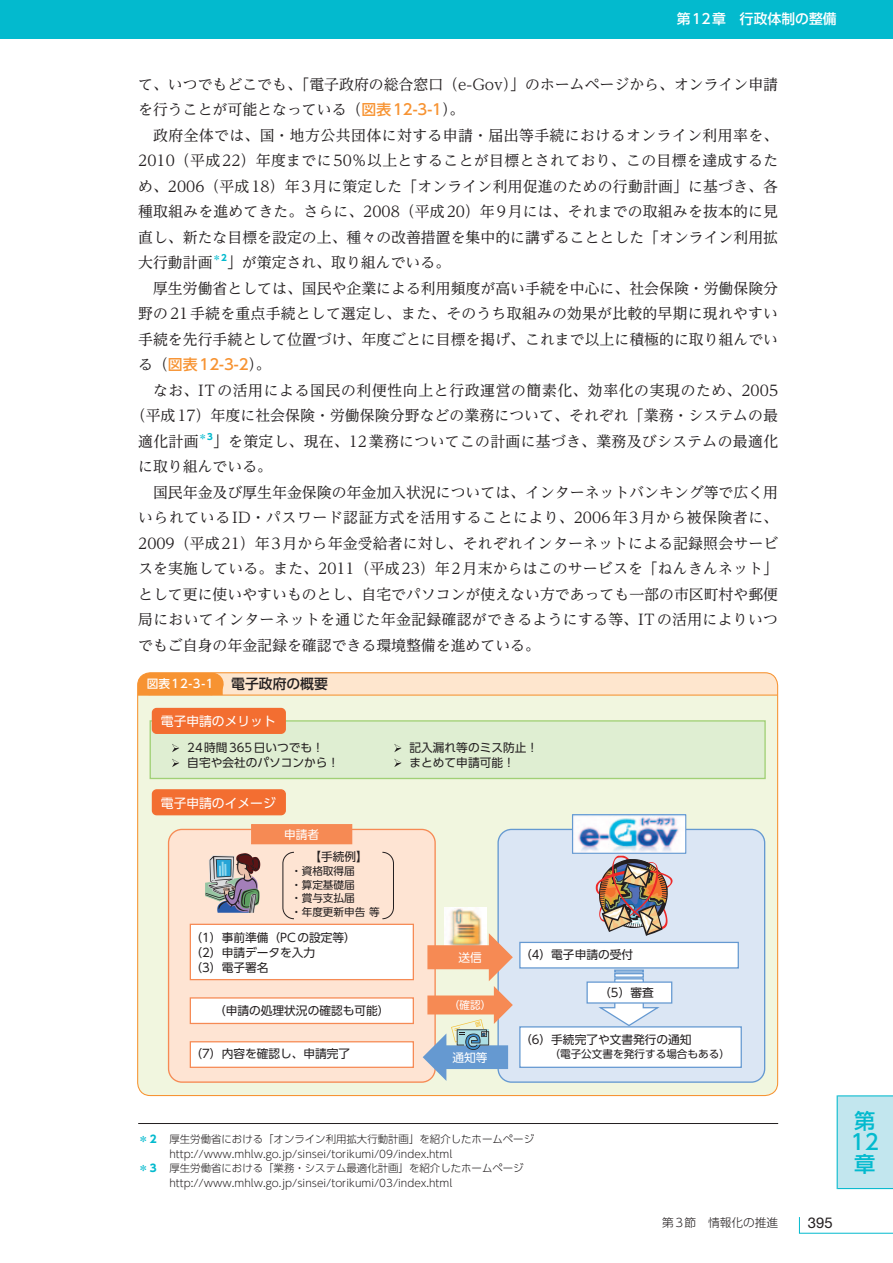
<style>
.page{position:relative;width:893px;height:1263px;background:#fff}
.page>*{position:absolute;margin:0;border:0;box-sizing:border-box;transform-origin:0 0}
.t1{font:500 21.3px/21.3px "UD Shin Go Pro";color:#03bace}
.t2{font:14.85px/25.5px "UD Reimin Pro";color:#231f20;text-align:justify}
.t3{font:14.85px/25.5px "UD Reimin Pro";letter-spacing:.02em;color:#231f20}
.t4{font:14.85px "UD Reimin Pro";letter-spacing:.04em;color:#231f20}
.t5{font:500 14.85px "UD Shin Go Pro";color:#f79332}
.t6{font:14.85px "Helvetica Neue LT Std";color:#231f20}
.t7{font:500 13.8px "UD Shin Go Pro";color:#fff}
.t8{font:500 13.8px "UD Shin Go Pro";color:#231f20}
.t9{font:12.75px "UD Shin Go Pro";color:#fff}
.t10{font:11.7px/14.9px "UD Shin Go Pro";color:#231f20}
.t11{font:300 11.7px "UD Shin Go Pro";color:#231f20}
.t12{font:500 11.7px "UD Shin Go Pro";color:#fff}
.t13{font:11.7px "UD Shin Go Pro";color:#fff}
.t14{font:10.65px/13.8px "UD Shin Go Pro";color:#231f20}
.t15{font:10.65px "UD Shin Go Pro";color:#fff}
.t16{font:300 10.35px "UD Shin Go Pro";color:#231f20}
.t17{font:700 8.7px "UD Shin Go Pro";color:#03bace}
.s1{font-family:"UD Shin Go Pro";font-weight:500;color:#f79332}
.s2{font-family:"UD Reimin Pro";font-weight:400;color:#231f20}
.s3{font-size:11.7px}
.s4{font-weight:700;color:#03bace}
</style>
<div class="page">
<div style="left:138px;top:673px;width:640px;height:22px;background:#fee6ce"></div>
<div style="left:138px;top:696px;width:640px;height:399px;background:#f1f6df"></div>
<hr style="left:138px;top:694px;width:640px;height:2px;background:#f79332">
<div style="left:149px;top:673px;width:63px;height:22px;background:#f79332"></div>
<div style="left:138px;top:684px;width:85px;height:11px;background:#f79332"></div>
<div style="left:498px;top:829px;width:267px;height:253px;background:#dbe6f4;border-radius:13px"></div>
<div style="left:497px;top:829px;width:268px;height:254px;border:1px solid #6599d1;border-radius:13px"></div>
<div style="left:169px;top:829px;width:266px;height:253px;background:#fee4d3;border-radius:13px"></div>
<div style="left:168px;top:829px;width:268px;height:254px;border:1px solid #f68a54;border-radius:13px"></div>
<div style="left:150px;top:721px;width:615px;height:57px;background:#dfeed2"></div>
<div style="left:150px;top:720px;width:616px;height:59px;border:1px solid #a1d076"></div>
<img style="left:444px;top:907px;width:42px;height:26px">
<div style="left:252px;top:825px;width:100px;height:19px;background:#f68a54"></div>
<div style="left:251px;top:824px;width:101px;height:20px;border:1px solid #f68a54"></div>
<div style="left:520px;top:942px;width:218px;height:26px;background:#fff"></div>
<div style="left:519px;top:942px;width:220px;height:26px;border:1px solid #6599d1"></div>
<div style="left:190px;top:998px;width:223px;height:25px;background:#fff"></div>
<div style="left:190px;top:997px;width:224px;height:27px;border:1px solid #f68a54"></div>
<div style="left:190px;top:924px;width:223px;height:55px;background:#fff"></div>
<div style="left:190px;top:924px;width:224px;height:56px;border:1px solid #f68a54"></div>
<div style="left:520px;top:1027px;width:221px;height:40px;background:#fff"></div>
<div style="left:519px;top:1026px;width:223px;height:42px;border:1px solid #6599d1"></div>
<div style="left:190px;top:1042px;width:223px;height:25px;background:#fff"></div>
<div style="left:190px;top:1041px;width:224px;height:27px;border:1px solid #f68a54"></div>
<svg style="left:596px;top:978px;width:66px;height:49px"></svg>
<hr style="left:615px;top:974px;width:28px;height:3px;background:#fff">
<div style="left:614px;top:973px;width:30px;height:5px;border:1px solid #6599d1"></div>
<div style="left:614px;top:969px;width:30px;height:3px;border:1px solid #6599d1"></div>
<div style="left:587px;top:982px;width:85px;height:21px;background:#fff"></div>
<div style="left:586px;top:981px;width:86px;height:23px;border:1px solid #6599d1"></div>
<svg style="left:382px;top:852px;width:12px;height:67px"></svg>
<svg style="left:282px;top:852px;width:12px;height:67px"></svg>
<div style="left:152px;top:708px;width:133px;height:25px;background:#f36e31;border-radius:4px"></div>
<div style="left:152px;top:708px;width:134px;height:26px;border:1px solid #f36e31;border-radius:4px"></div>
<div style="left:152px;top:790px;width:133px;height:25px;background:#f36e31;border-radius:4px"></div>
<div style="left:152px;top:789px;width:134px;height:26px;border:1px solid #f36e31;border-radius:4px"></div>
<img style="left:596px;top:856px;width:76px;height:80px">
<svg style="left:205px;top:853px;width:55px;height:60px"></svg>
<svg style="left:423px;top:933px;width:90px;height:148px"></svg>
<img style="left:574px;top:816px;width:110px;height:36px">
<div style="left:572px;top:814px;width:114px;height:40px;border:1px solid #6599d1"></div>
<svg style="left:394px;top:744px;width:8px;height:8px"></svg>
<svg style="left:394px;top:759px;width:8px;height:8px"></svg>
<svg style="left:172px;top:744px;width:7px;height:8px"></svg>
<svg style="left:172px;top:759px;width:7px;height:8px"></svg>
<hr style="left:138px;top:1123px;width:640px;height:1px;background:#231f20">
<div style="left:0;top:0;width:893px;height:38px;background:#03bace"></div>
<svg style="left:799px;top:1217px;width:94px;height:17px"></svg>
<div style="left:837px;top:1096px;width:56px;height:92px;background:#c2e6ee"></div>
<hr style="left:838px;top:1095px;width:55px;height:1px;background:#03bace">
<hr style="left:837px;top:1095px;width:1px;height:94px;background:#03bace">
<hr style="left:838px;top:1188px;width:55px;height:1px;background:#03bace">
<p class="t7" style="left:677px;top:8px;width:161px">第12章　行政体制の整備</p>
<p class="t2" style="left:138px;top:71px;width:641px">て、いつでもどこでも、「電子政府の総合窓口（e-Gov）」のホームページから、オンライン申請を行うことが可能となっている（<span class="s1">図表12-3-1</span>）。</p>
<p class="t2" style="left:138px;top:122px;width:642px;text-indent:15px">政府全体では、国・地方公共団体に対する申請・届出等手続におけるオンライン利用率を、2010（平成22）年度までに50％以上とすることが目標とされており、この目標を達成するため、2006（平成18）年3月に策定した「オンライン利用促進のための行動計画」に基づき、各種取組みを進めてきた。さらに、2008（平成20）年9月には、それまでの取組みを抜本的に見直し、新たな目標を設定の上、種々の改善措置を集中的に講ずることとした「オンライン利用拡大行動計画</p>
<p class="t17" style="left:213px;top:250px;width:16px">＊2</p>
<p class="t2" style="left:227px;top:249px;width:225px">」が策定され、取り組んでいる。</p>
<p class="t2" style="left:153px;top:275px;width:627px">厚生労働省としては、国民や企業による利用頻度が高い手続を中心に、社会保険・労働保険分</p>
<p class="t2" style="left:138px;top:300px;width:641px">野の21手続を重点手続として選定し、また、そのうち取組みの効果が比較的早期に現れやすい</p>
<p class="t2" style="left:138px;top:326px;width:641px">手続を先行手続として位置づけ、年度ごとに目標を掲げ、これまで以上に積極的に取り組んでい</p>
<p class="t5" style="left:138px;top:353px;width:134px"><span class="s2">る（</span>図表12-3-2<span class="s2">）。</span></p>
<p class="t4" style="left:153px;top:378px;width:627px">なお、ITの活用による国民の利便性向上と行政運営の簡素化、効率化の実現のため、2005</p>
<p class="t2" style="left:131px;top:402px;width:649px">（平成17）年度に社会保険・労働保険分野などの業務について、それぞれ「業務・システムの最</p>
<p class="t2" style="left:138px;top:428px;width:62px">適化計画</p>
<p class="t17" style="left:199px;top:429px;width:16px">＊3</p>
<p class="t3" style="left:138px;top:428px;width:641px;text-indent:75px">」を策定し、現在、12業務についてこの計画に基づき、業務及びシステムの最適化に取り組んでいる。</p>
<p class="t2" style="left:138px;top:479px;width:642px;text-indent:15px">国民年金及び厚生年金保険の年金加入状況については、インターネットバンキング等で広く用いられているID・パスワード認証方式を活用することにより、2006年3月から被保険者に、2009（平成21）年3月から年金受給者に対し、それぞれインターネットによる記録照会サービスを実施している。また、2011（平成23）年2月末からはこのサービスを「ねんきんネット」として更に使いやすいものとし、自宅でパソコンが使えない方であっても一部の市区町村や郵便局においてインターネットを通じた年金記録確認ができるようにする等、ITの活用によりいつでもご自身の年金記録を確認できる環境整備を進めている。</p>
<p class="t12" style="left:147px;top:674px;width:68px">図表12-3-1</p>
<p class="t8" style="left:231px;top:673px;width:98px">電子政府の概要</p>
<p class="t9" style="left:161px;top:711px;width:116px">電子申請のメリット</p>
<p class="t10" style="left:187px;top:740px;width:154px">24時間365日いつでも！<br>自宅や会社のパソコンから！</p>
<p class="t9" style="left:161px;top:793px;width:116px">電子申請のイメージ</p>
<p class="t13" style="left:284px;top:825px;width:37px">申請者</p>
<p class="t10" style="left:309px;top:848px;width:60px">【手続例】</p>
<p class="t14" style="left:291px;top:863px;width:90px">・資格取得届<br>・算定基礎届<br>・賞与支払届<br>・年度更新申告等</p>
<p class="t10" style="left:191px;top:929px;width:167px">（1）事前準備（PCの設定等）（2）申請データを入力<br>（3）電子署名</p>
<p class="t10" style="left:214px;top:1002px;width:177px">（申請の処理状況の確認も可能）</p>
<p class="t10" style="left:409px;top:740px;width:130px">記入漏れ等のミス防止！まとめて申請可能！</p>
<p class="t13" style="left:458px;top:948px;width:25px">送信</p>
<p class="t15" style="left:449px;top:996px;width:44px">（確認）</p>
<p class="t10" style="left:520px;top:947px;width:114px">（4）電子申請の受付</p>
<p class="t10" style="left:599px;top:985px;width:56px">（5）審査</p>
<p class="t10" style="left:520px;top:1031px;width:173px">（6）手続完了や文書発行の通知</p>
<p class="t10" style="left:191px;top:1046px;width:161px">（7）内容を確認し、申請完了</p>
<p class="t14" style="left:526px;top:1047px;width:206px"><span class="s3">　　</span>（電子公文書を発行する場合もある）</p>
<p class="t13" style="left:453px;top:1048px;width:37px">通知等</p>
<p class="t16" style="left:138px;top:1130px;width:397px"><span class="s4">＊2</span> 厚生労働省における「オンライン利用拡大行動計画」を紹介したホームページ</p>
<p class="t16" style="left:169px;top:1145px;width:284px">http://www.mhlw.go.jp/sinsei/torikumi/09/index.html</p>
<p class="t16" style="left:138px;top:1160px;width:387px"><span class="s4">＊3</span> 厚生労働省における「業務・システム最適化計画」を紹介したホームページ</p>
<p class="t16" style="left:169px;top:1175px;width:284px">http://www.mhlw.go.jp/sinsei/torikumi/03/index.html</p>
<p class="t11" style="left:662px;top:1213px;width:117px">第3節　情報化の推進</p>
<p class="t6" style="left:808px;top:1214px;width:26px">395</p>
<h1 class="t1" style="left:851px;top:1110px;width:30px">第<br>12章</h1>
</div>
